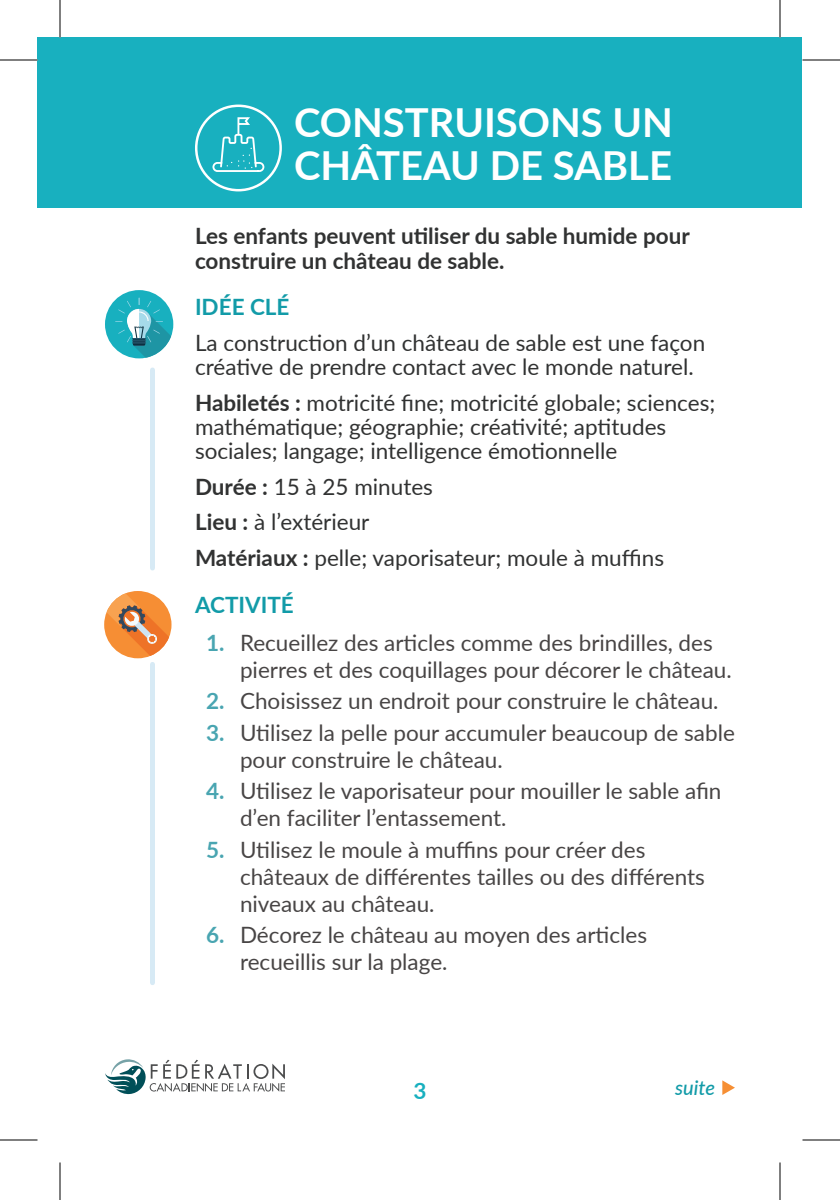
<style>
.page{position:relative;width:840px;height:1200px;background:#fff}
.page>*{position:absolute;margin:0;border:0;box-sizing:border-box;transform-origin:0 0}
.t1{font:700 40px/43.2px "Lato";color:#fff}
.t2{font:22.5px/27px "Lato";color:#484545}
.t3{font:22.5px/24.2px "Lato";color:#313232}
.t4{font:700 22.5px/24.2px "Lato";color:#313232}
.t5{font:700 22.5px "Lato";color:#129ba8}
.t6{font:700 22.5px "Lato";color:#18b0bf}
.t7{font:italic 500 20px "Lato";color:#129ba8}
.s1{font-weight:700}
.s2{font-weight:700;color:#49a5b1}
</style>
<div class="page">
<svg style="left:105px;top:1059px;width:180px;height:36px"></svg>
<svg style="left:722px;top:1080px;width:13px;height:15px"></svg>
<div style="left:38px;top:38px;width:764px;height:170px;background:#18b0bf"></div>
<svg style="left:212px;top:116px;width:53px;height:56px"></svg>
<div style="left:195px;top:105px;width:87px;height:86px;border:2px solid #fff;border-radius:50%"></div>
<div style="left:105px;top:290px;width:68px;height:68px;background:#18b0bf;border-radius:50%"></div>
<svg style="left:115px;top:298px;width:56px;height:60px"></svg>
<div style="left:150px;top:664px;width:5px;height:319px;background:#d7eaf5"></div>
<div style="left:150px;top:370px;width:5px;height:198px;background:#d7eaf5"></div>
<svg style="left:104px;top:591px;width:68px;height:67px"></svg>
<svg style="left:107px;top:593px;width:62px;height:63px;background:#e89a5c"></svg>
<hr style="left:0;top:60px;width:38px;height:1px;background:#000">
<hr style="left:802px;top:60px;width:38px;height:1px;background:#000">
<hr style="left:0;top:1140px;width:38px;height:1px;background:#000">
<hr style="left:802px;top:1140px;width:38px;height:1px;background:#000">
<hr style="left:60px;top:0;width:1px;height:38px;background:#000">
<hr style="left:60px;top:1162px;width:1px;height:38px;background:#000">
<hr style="left:780px;top:0;width:1px;height:38px;background:#000">
<hr style="left:780px;top:1162px;width:1px;height:38px;background:#000">
<h1 class="t1" style="left:294px;top:99px;width:381px">CONSTRUISONS UN<br>CHÂTEAU DE SABLE</h1>
<p class="t4" style="left:195px;top:223px;width:496px">Les enfants peuvent utiliser du sable humide pour construire un château de sable.</p>
<p class="t5" style="left:195px;top:291px;width:96px">IDÉE CLÉ</p>
<p class="t3" style="left:195px;top:330px;width:512px">La construction d’un château de sable est une façon créative de prendre contact avec le monde naturel.</p>
<p class="t3" style="left:195px;top:390px;width:522px"><span class="s1">Habiletés :</span> motricité fine; motricité globale; sciences; mathématique; géographie; créativité; aptitudes sociales; langage; intelligence émotionnelle</p>
<p class="t3" style="left:195px;top:468px;width:471px;line-height:35.5px"><span class="s1">Durée :</span> 15 à 25 minutes<br><span class="s1">Lieu :</span> à l’extérieur<br><span class="s1">Matériaux :</span> pelle; vaporisateur; moule à muffins</p>
<p class="t5" style="left:195px;top:588px;width:100px">ACTIVITÉ</p>
<p class="t2" style="left:240px;top:628px;width:493px;text-indent:-34px"><span class="s2">1.</span> Recueillez des articles comme des brindilles, des pierres et des coquillages pour décorer le château.</p>
<p class="t2" style="left:206px;top:687px;width:514px"><span class="s2">2.</span> Choisissez un endroit pour construire le château.</p>
<p class="t2" style="left:240px;top:718px;width:496px;text-indent:-34px"><span class="s2">3.</span> Utilisez la pelle pour accumuler beaucoup de sable pour construire le château.</p>
<p class="t2" style="left:240px;top:777px;width:483px;text-indent:-34px"><span class="s2">4.</span> Utilisez le vaporisateur pour mouiller le sable afin d’en faciliter l’entassement.</p>
<p class="t2" style="left:240px;top:835px;width:467px;text-indent:-34px"><span class="s2">5.</span> Utilisez le moule à muffins pour créer des châteaux de différentes tailles ou des différents niveaux au château.</p>
<p class="t2" style="left:240px;top:921px;width:409px;text-indent:-34px"><span class="s2">6.</span> Décorez le château au moyen des articles recueillis sur la plage.</p>
<p class="t6" style="left:413px;top:1074px;width:15px">3</p>
<p class="t7" style="left:675px;top:1074px;width:41px">suite</p>
</div>
